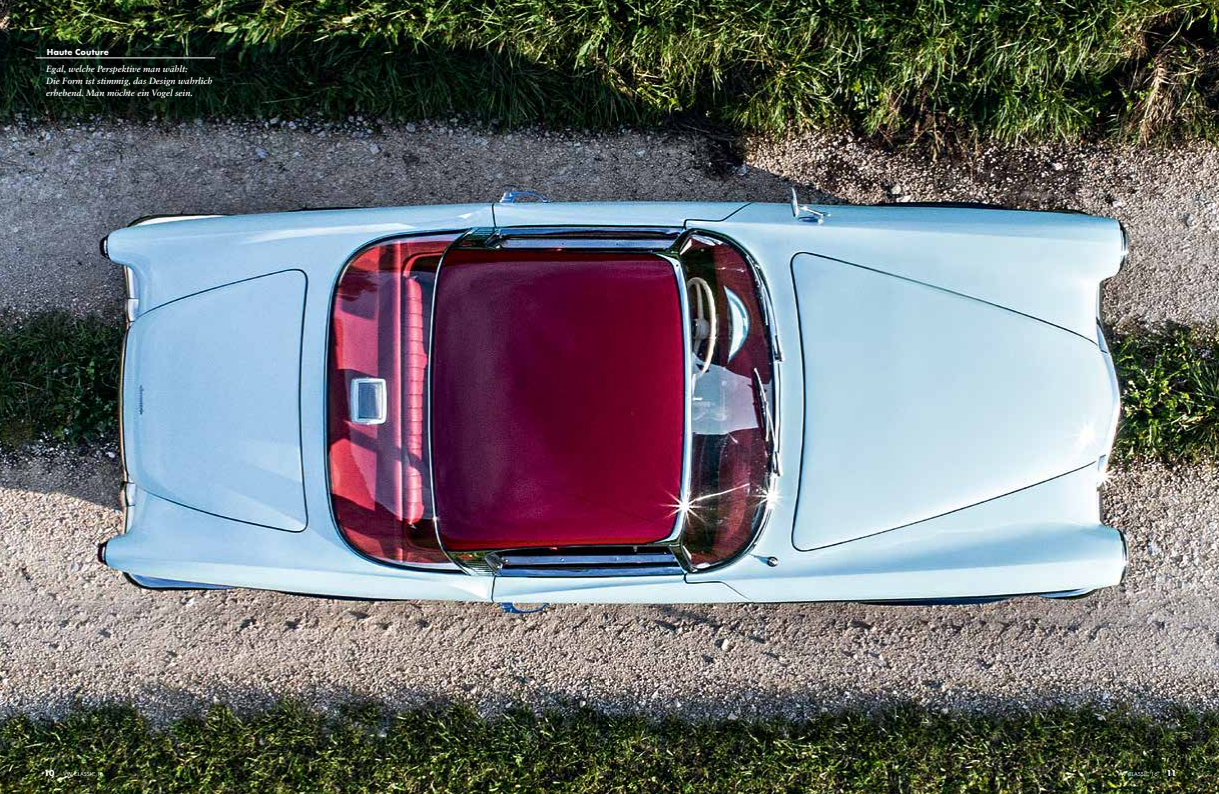
<style>
.page{position:relative;width:1219px;height:794px;background:#fff}
.page>*{position:absolute;margin:0;border:0;box-sizing:border-box;transform-origin:0 0}
.t1{font:italic 700 9px/12px "Sabon LT Std";color:#fff}
.t2{font:700 9px "Futura TOT";letter-spacing:.01em;color:#fff}
.t3{font:6px "Futura TOT Boo";color:#fff}
.s1{font-family:"Futura TOT";font-weight:700;font-size:9px}
</style>
<div class="page">
<img style="left:0;top:0;width:1219px;height:794px">
<svg style="left:39px;top:58px;width:194px;height:61px;background:#09140d"></svg>
<hr style="left:36px;top:58px;width:179px;height:1px;background:#fff">
<p class="t2" style="left:47px;top:47px;width:64px">Haute Couture</p>
<p class="t1" style="left:46px;top:63px;width:168px">Egal, welche Perspektive man wählt:<br>Die Form ist stimmig, das Design wahrlich erhebend. Man möchte ein Vogel sein.</p>
<p class="t3" style="left:44px;top:770px;width:61px"><span class="s1">10</span> VW CLASSIC 16</p>
<p class="t3" style="left:1117px;top:770px;width:60px">VW CLASSIC 16 <span class="s1">11</span></p>
</div>
